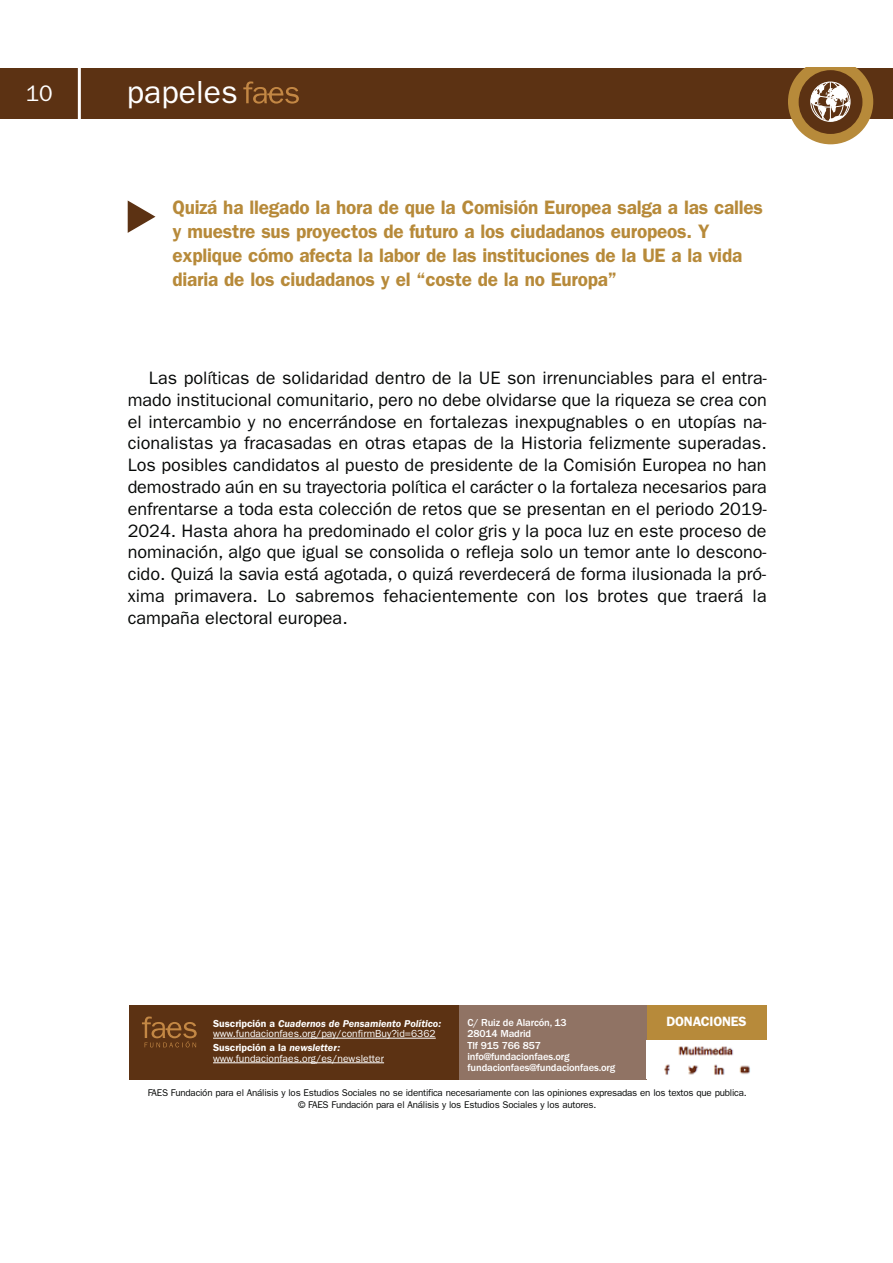
<style>
.page{position:relative;width:893px;height:1263px;background:#fff}
.page>*{position:absolute;margin:0;border:0;box-sizing:border-box;transform-origin:0 0}
.t1{font:32.1px "Franklin Gothic";color:#fff}
.t2{font:22.5px "Franklin Gothic";color:#fff}
.t3{font:600 19.5px/24px "Franklin Gothic";letter-spacing:-.01em;color:#b78a3a}
.t4{font:18px/21.8px "Franklin Gothic";letter-spacing:.005em;color:#060807;text-align:justify}
.t5{font:600 13.5px "Franklin Gothic";letter-spacing:-.015em;color:#fff}
.t6{font:500 10.5px/11.2px "Franklin Gothic";letter-spacing:-.015em;color:#fff}
.t7{font:10.2px/10.2px "Franklin Gothic";color:#fff}
.t8{font:9.75px/12px "Franklin Gothic";letter-spacing:-.02em;color:#060807;text-align:center}
.s1{font-weight:600}
.s2{font-weight:600;font-style:italic}
</style>
<div class="page">
<div style="left:0;top:68px;width:893px;height:51px;background:#5c3213"></div>
<svg style="left:243px;top:81px;width:56px;height:23px"></svg>
<svg style="left:788px;top:68px;width:85px;height:76px"></svg>
<div style="left:810px;top:82px;width:40px;height:40px;border:1px solid #fff;border-radius:50%"></div>
<hr style="left:78px;top:68px;width:3px;height:53px;background:#fff">
<div style="left:645px;top:1005px;width:122px;height:35px;background:#b78a3a"></div>
<div style="left:129px;top:1005px;width:332px;height:75px;background:#5c3213"></div>
<svg style="left:142px;top:1017px;width:55px;height:30px"></svg>
<div style="left:459px;top:1005px;width:187px;height:75px;background:#907364"></div>
<hr style="left:213px;top:1038px;width:223px;height:1px;background:#fff">
<hr style="left:213px;top:1063px;width:171px;height:1px;background:#fff">
<img style="left:664px;top:1046px;width:87px;height:29px">
<svg style="left:128px;top:200px;width:27px;height:33px"></svg>
<p class="t2" style="left:26px;top:86px;width:29px">10</p>
<h1 class="t1" style="left:127px;top:81px;width:112px">papeles</h1>
<p class="t3" style="left:172px;top:197px;width:592px">Quizá ha llegado la hora de que la Comisión Europea salga a las calles y muestre sus proyectos de futuro a los ciudadanos europeos. Y explique cómo afecta la labor de las instituciones de la UE a la vida diaria de los ciudadanos y el “coste de la no Europa”</p>
<p class="t4" style="left:128px;top:369px;width:640px;text-indent:21px">Las políticas de solidaridad dentro de la UE son irrenunciables para el entra&shy;mado institucional comunitario, pero no debe olvidarse que la riqueza se crea con el intercambio y no encerrándose en fortalezas inexpugnables o en utopías na&shy;cionalistas ya fracasadas en otras etapas de la Historia felizmente superadas.<br>Los posibles candidatos al puesto de presidente de la Comisión Europea no han demostrado aún en su trayectoria política el carácter o la fortaleza necesarios para enfrentarse a toda esta colección de retos que se presentan en el periodo 2019- 2024. Hasta ahora ha predominado el color gris y la poca luz en este proceso de nominación, algo que igual se consolida o refleja solo un temor ante lo descono&shy;cido. Quizá la savia está agotada, o quizá reverdecerá de forma ilusionada la pró&shy;xima primavera. Lo sabremos fehacientemente con los brotes que traerá la campaña electoral europea.</p>
<p class="t7" style="left:213px;top:1019px;width:230px"><span class="s1">Suscripción a</span> <span class="s2">Cuadernos de Pensamiento Político: </span>www.fundacionfaes.org/pay/confirmBuy?id=6362</p>
<p class="t7" style="left:213px;top:1044px;width:172px"><span class="s1">Suscripción a la</span> <span class="s2">newsletter: </span>www.fundacionfaes.org/es/newsletter</p>
<p class="t6" style="left:467px;top:1018px;width:149px">C/ Ruiz de Alarcón, 13<br>28014 Madrid<br>Tlf 915 766 857 info@fundacionfaes.org fundacionfaes@fundacionfaes.org</p>
<p class="t5" style="left:666px;top:1016px;width:82px">DONACIONES</p>
<p class="t8" style="left:148px;top:1087px;width:600px">FAES Fundación para el Análisis y los Estudios Sociales no se identifica necesariamente con las opiniones expresadas en los textos que publica. © FAES Fundación para el Análisis y los Estudios Sociales y los autores.</p>
</div>
